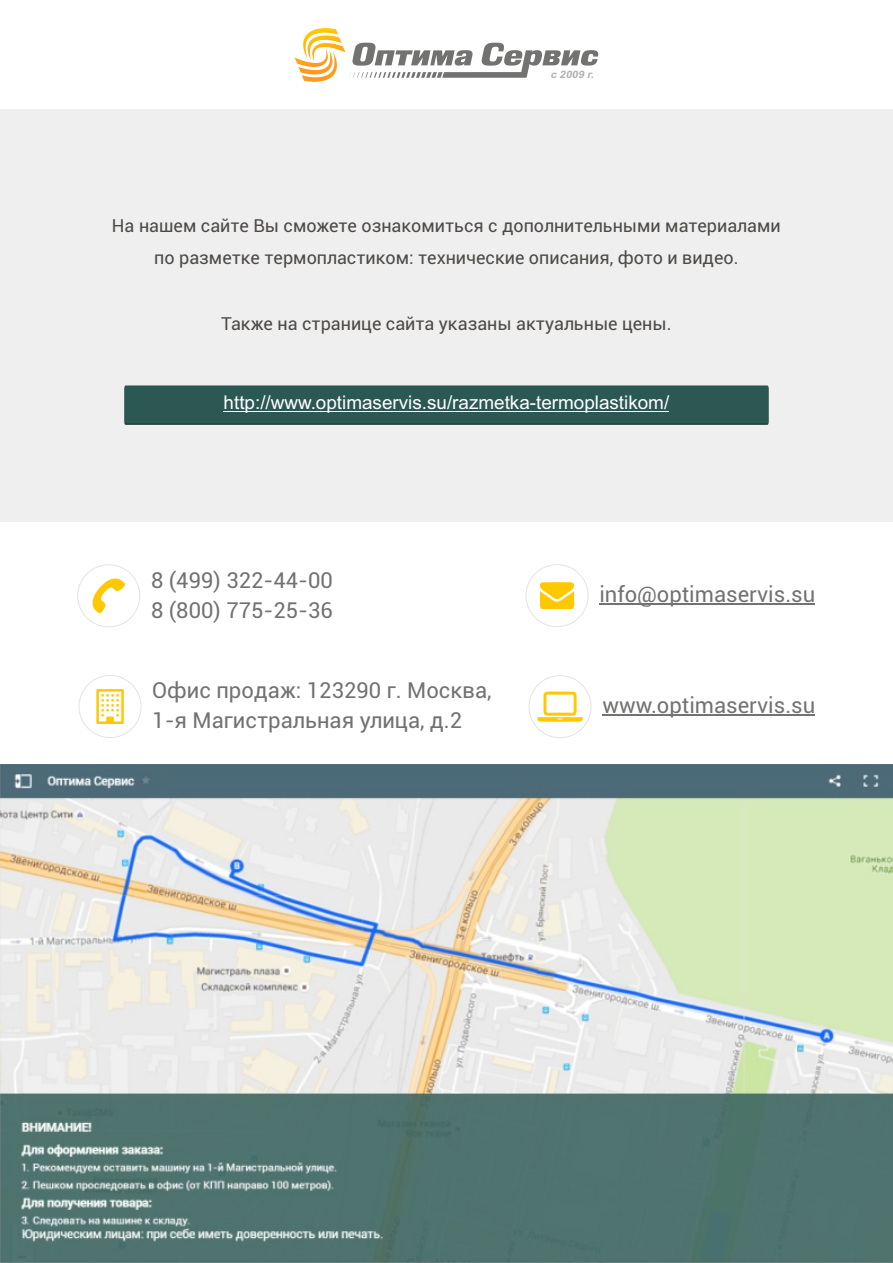
<style>
.page{position:relative;width:893px;height:1263px;background:#fff}
.page>*{position:absolute;margin:0;border:0;box-sizing:border-box;transform-origin:0 0}
.t1{font:22.05px/30.2px "Roboto";color:#727271}
.t2{font:18.9px "Arial";color:#fff}
.t3{font:18px/32.8px "Roboto";color:#4d4a47;text-align:center}
.t4{font:italic 700 10.2px "Arial";color:#afb0b0;scale:1.08 1}
</style>
<div class="page">
<div style="left:0;top:110px;width:893px;height:412px;background:#efefef"></div>
<svg style="left:295px;top:28px;width:303px;height:54px"></svg>
<div style="left:124px;top:387px;width:644px;height:38px;background:#234744"></div>
<div style="left:124px;top:385px;width:644px;height:38px;background:#2c5854"></div>
<hr style="left:224px;top:411px;width:445px;height:1px;background:#fff">
<svg style="left:92px;top:578px;width:33px;height:35px"></svg>
<div style="left:77px;top:564px;width:63px;height:63px;border:1px solid #e3e3e3;border-radius:50%"></div>
<div style="left:79px;top:675px;width:63px;height:63px;border:1px solid #e3e3e3;border-radius:50%"></div>
<hr style="left:599px;top:604px;width:216px;height:1px;background:#727271">
<div style="left:526px;top:564px;width:62px;height:63px;border:1px solid #e3e3e3;border-radius:50%"></div>
<hr style="left:602px;top:715px;width:213px;height:1px;background:#727271">
<div style="left:529px;top:675px;width:62px;height:63px;border:1px solid #e3e3e3;border-radius:50%"></div>
<svg style="left:540px;top:582px;width:35px;height:27px"></svg>
<svg style="left:537px;top:691px;width:46px;height:31px"></svg>
<svg style="left:96px;top:689px;width:28px;height:35px"></svg>
<img style="left:0;top:765px;width:893px;height:498px">
<p class="t4" style="left:550px;top:70px;width:43px">с 2009 г.</p>
<p class="t3" style="left:112px;top:211px;width:670px">На нашем сайте Вы сможете ознакомиться с дополнительными материалами по разметке термопластиком: технические описания, фото и видео.</p>
<p class="t3" style="left:221px;top:309px;width:452px">Также на странице сайта указаны актуальные цены.</p>
<p class="t2" style="left:224px;top:396px;width:447px">http://www.optimaservis.su/razmetka-termoplastikom/</p>
<p class="t1" style="left:151px;top:567px;width:183px">8 (499) 322-44-00<br>8 (800) 775-25-36</p>
<p class="t1" style="left:152px;top:677px;width:341px">Офис продаж: 123290 г. Москва,<br>1-я Магистральная улица, д.2</p>
<p class="t1" style="left:599px;top:581px;width:217px">info@optimaservis.su</p>
<p class="t1" style="left:602px;top:692px;width:214px">www.optimaservis.su</p>
</div>
